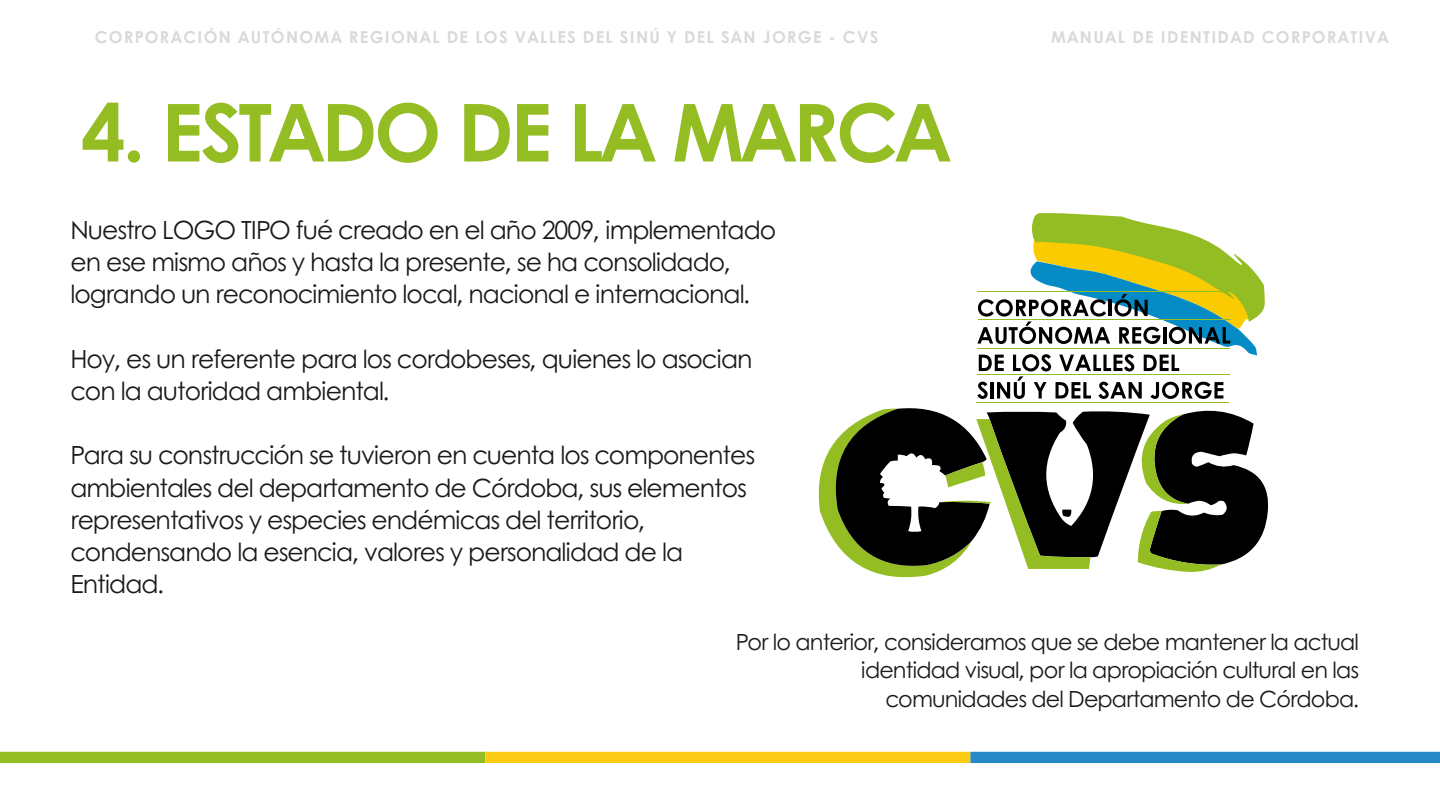
<style>
.page{position:relative;width:1440px;height:810px;background:#fff}
.page>*{position:absolute;margin:0;border:0;box-sizing:border-box;transform-origin:0 0}
.t1{font:700 80px "Century Gothic";letter-spacing:-.04em;color:#93bd23}
.t2{font:25px/32.2px "Century Gothic";letter-spacing:-.04em;color:#1a1a18}
.t3{font:22.3px/28.7px "Century Gothic";letter-spacing:-.04em;color:#1a1a18;text-align:right}
.t4{font:700 16.4px "Century Gothic";letter-spacing:.08em;color:#d9d9d9}
</style>
<div class="page">
<div style="left:0;top:752px;width:485px;height:11px;background:#93bd23"></div>
<div style="left:485px;top:752px;width:485px;height:11px;background:#fccc14"></div>
<div style="left:970px;top:752px;width:470px;height:11px;background:#2689c5"></div>
<svg style="left:819px;top:408px;width:449px;height:169px"></svg>
<svg style="left:977px;top:213px;width:288px;height:186px"></svg>
<hr style="left:977px;top:291px;width:253px;height:1px;background:#93bd23">
<hr style="left:978px;top:319px;width:253px;height:1px;background:#93bd23">
<hr style="left:977px;top:348px;width:253px;height:1px;background:#93bd23">
<hr style="left:977px;top:374px;width:253px;height:1px;background:#93bd23">
<hr style="left:976px;top:402px;width:253px;height:1px;background:#93bd23">
<h1 class="t4" style="left:95px;top:25px;width:785px">CORPORACIÓN AUTÓNOMA REGIONAL DE LOS VALLES DEL SINÚ Y DEL SAN JORGE - CVS</h1>
<h1 class="t4" style="left:1051px;top:25px;width:339px">MANUAL DE IDENTIDAD CORPORATIVA</h1>
<p class="t1" style="left:81px;top:72px;width:871px">4. ESTADO DE LA MARCA</p>
<h2 class="t2" style="left:70px;top:212px;width:707px">Nuestro LOGO TIPO fué creado en el año 2009, implementado en ese mismo años y hasta la presente, se ha consolidado, logrando un reconocimiento local, nacional e internacional.</h2>
<h2 class="t2" style="left:70px;top:341px;width:684px">Hoy, es un referente para los cordobeses, quienes lo asocian con la autoridad ambiental.</h2>
<h2 class="t2" style="left:70px;top:438px;width:686px">Para su construcción se tuvieron en cuenta los componentes ambientales del departamento de Córdoba, sus elementos representativos y especies endémicas del territorio, condensando la esencia, valores y personalidad de la Entidad.</h2>
<p class="t3" style="left:736px;top:626px;width:625px">Por lo anterior, consideramos que se debe mantener la actual identidad visual, por la apropiación cultural en las comunidades del Departamento de Córdoba.</p>
</div>
